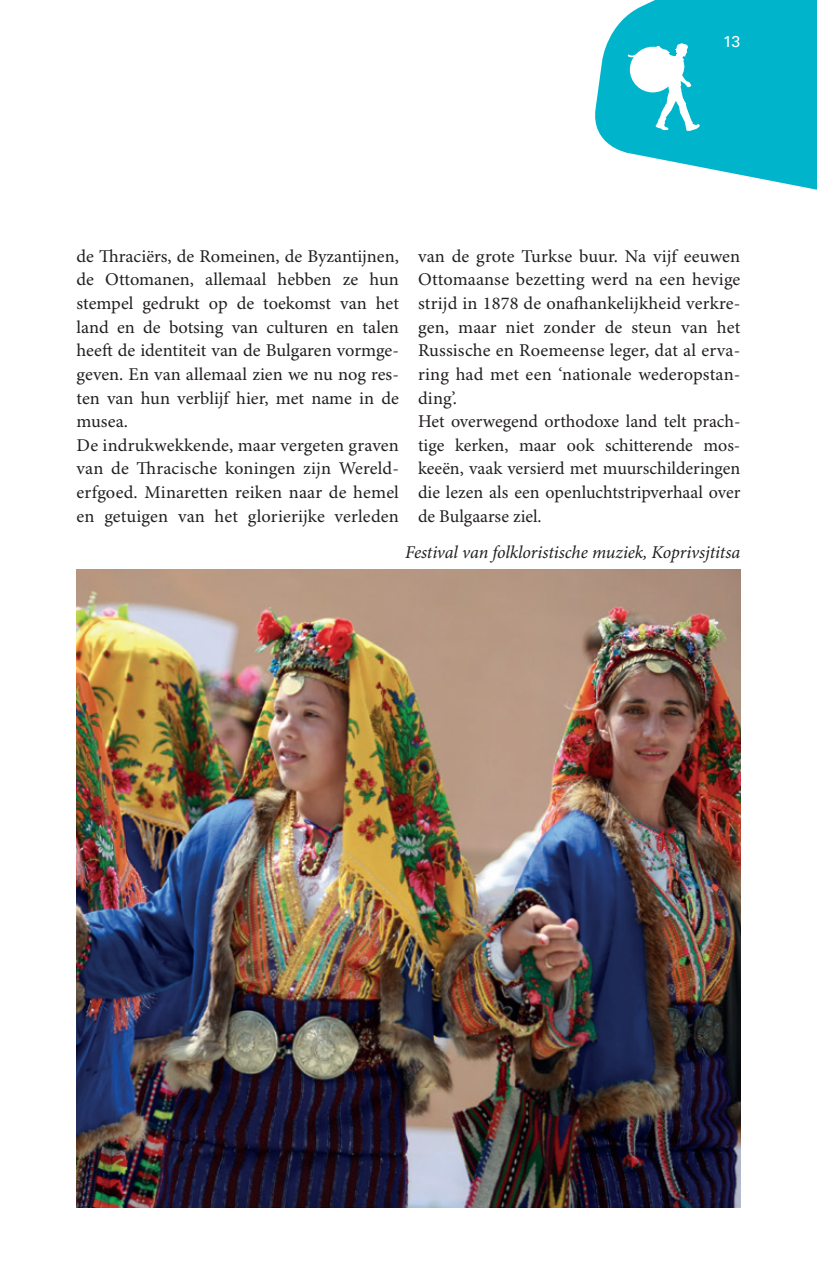
<style>
.page{position:relative;width:817px;height:1276px;background:#fff}
.page>*{position:absolute;margin:0;border:0;box-sizing:border-box;transform-origin:0 0}
.t1{font:18px/23.6px "Minion Pro";color:#231f20}
.t2{font:italic 18px "Minion Pro";letter-spacing:-.01em;color:#231f20}
.t3{font:15.75px "Univers LT Std";color:#fff}
</style>
<div class="page">
<svg style="left:595px;top:0;width:221px;height:190px;fill:#00b5cb"></svg>
<svg style="left:816px;top:156px;width:1px;height:34px"></svg>
<img style="left:77px;top:569px;width:663px;height:638px">
<div style="left:627px;top:42px;width:72px;height:89px;background:#00b5cb"></div>
<p class="t3" style="left:723px;top:32px;width:19px">13</p>
<p class="t1" style="left:77px;top:245px;width:324px">de Thraciërs, de Romeinen, de Byzantijnen, de Ottomanen, allemaal hebben ze hun stempel gedrukt op de toekomst van het land en de botsing van culturen en talen heeft de identiteit van de Bulgaren vormge&shy;geven. En van allemaal zien we nu nog res&shy;ten van hun verblijf hier, met name in de musea.<br>De indrukwekkende, maar vergeten graven van de Thracische koningen zijn Wereld&shy;erfgoed. Minaretten reiken naar de hemel en getuigen van het glorierijke verleden</p>
<p class="t1" style="left:418px;top:245px;width:324px">van de grote Turkse buur. Na vijf eeuwen Ottomaanse bezetting werd na een hevige strijd in 1878 de onafhankelijkheid verkre&shy;gen, maar niet zonder de steun van het Russische en Roemeense leger, dat al erva&shy;ring had met een ‘nationale wederopstan&shy;ding’.<br>Het overwegend orthodoxe land telt prach&shy;tige kerken, maar ook schitterende mos&shy;keeën, vaak versierd met muurschilderingen die lezen als een openluchtstripverhaal over de Bulgaarse ziel.</p>
<p class="t2" style="left:405px;top:542px;width:337px">Festival van folkloristische muziek, Koprivsjtitsa</p>
</div>
